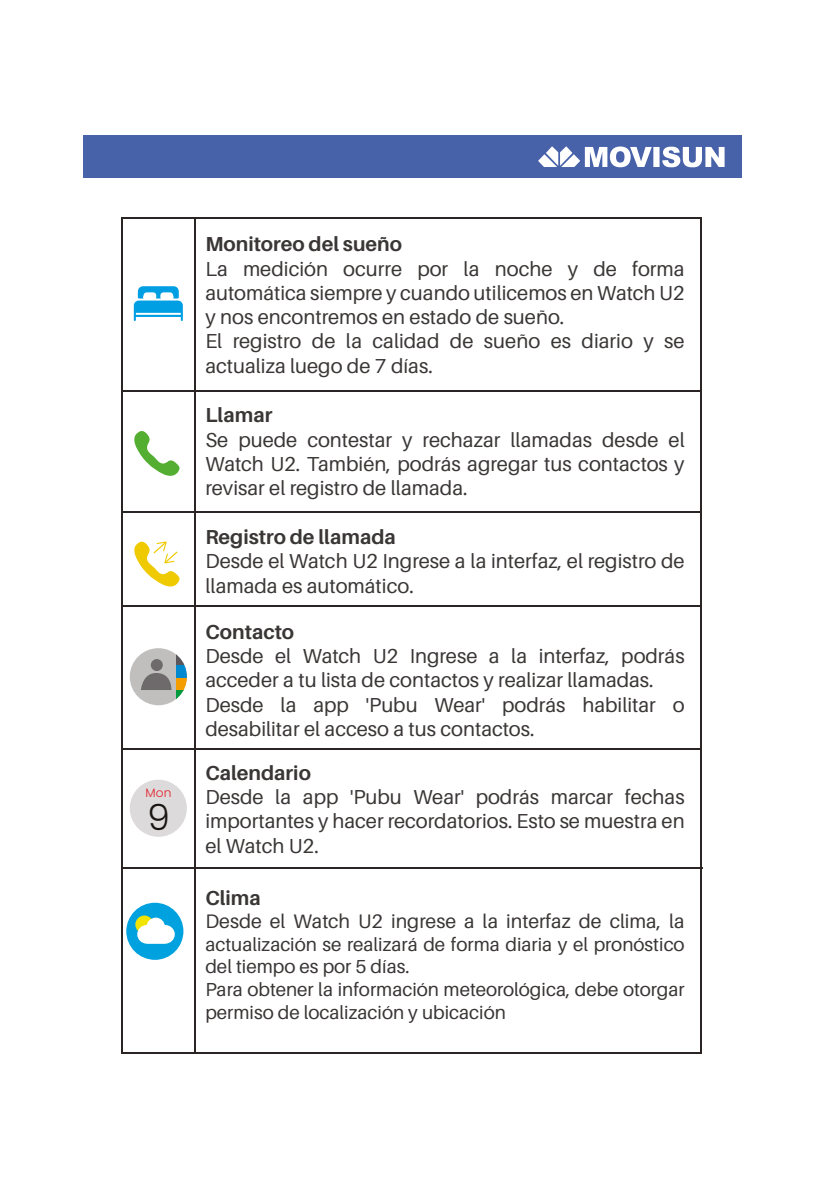
<style>
.page{position:relative;width:824px;height:1188px;background:#fff}
.page>*{position:absolute;margin:0;border:0;box-sizing:border-box;transform-origin:0 0}
.t1{font:300 36px "Poppins";color:#1a1413}
.t2{font:20.4px/24.4px "Aileron";color:#393635}
.t3{font:700 20.4px "Aileron";color:#393635}
.t4{font:19.6px "Aileron";color:#393635}
.t5{font:18.8px/22.8px "Aileron";color:#393635}
.t6{font:300 12px "Poppins";color:#e4202d}
.s1{font-size:18.8px}
.s2{font-weight:700}
</style>
<div class="page">
<div style="left:83px;top:135px;width:658px;height:43px;background:#4862aa"></div>
<svg style="left:538px;top:146px;width:187px;height:22px"></svg>
<hr style="left:121px;top:218px;width:1px;height:834px;background:#2a2424">
<hr style="left:194px;top:218px;width:2px;height:834px;background:#2a2424">
<hr style="left:700px;top:218px;width:2px;height:834px;background:#2a2424">
<hr style="left:121px;top:217px;width:581px;height:2px;background:#2a2424">
<hr style="left:121px;top:390px;width:581px;height:2px;background:#2a2424">
<hr style="left:121px;top:512px;width:581px;height:1px;background:#2a2424">
<hr style="left:121px;top:606px;width:581px;height:1px;background:#2a2424">
<hr style="left:121px;top:749px;width:581px;height:1px;background:#2a2424">
<hr style="left:122px;top:868px;width:581px;height:1px;background:#2a2424">
<hr style="left:121px;top:1052px;width:581px;height:1px;background:#2a2424">
<svg style="left:134px;top:431px;width:46px;height:45px"></svg>
<svg style="left:134px;top:286px;width:49px;height:35px"></svg>
<svg style="left:134px;top:541px;width:46px;height:46px"></svg>
<div style="left:130px;top:648px;width:57px;height:57px;background:#c1bfbe;border-radius:50%"></div>
<svg style="left:176px;top:655px;width:9px;height:10px"></svg>
<div style="left:176px;top:665px;width:11px;height:13px;background:#0089ce"></div>
<div style="left:176px;top:678px;width:11px;height:13px;background:#f39d00"></div>
<svg style="left:176px;top:691px;width:7px;height:8px"></svg>
<div style="left:151px;top:659px;width:12px;height:12px;background:#6e6a6b;border-radius:50%"></div>
<svg style="left:141px;top:673px;width:30px;height:17px"></svg>
<div style="left:130px;top:780px;width:57px;height:57px;background:#dcdada;border-radius:50%"></div>
<div style="left:126px;top:903px;width:57px;height:57px;background:#00a1df;border-radius:50%"></div>
<div style="left:135px;top:916px;width:18px;height:18px;background:#f0e400;border-radius:50%"></div>
<div style="left:147px;top:918px;width:18px;height:18px;background:#fff;border-radius:50%"></div>
<svg style="left:137px;top:925px;width:19px;height:19px"></svg>
<div style="left:139px;top:925px;width:18px;height:19px;background:#fff;border-radius:50%"></div>
<div style="left:144px;top:925px;width:19px;height:19px;background:#fff;border-radius:50%"></div>
<div style="left:151px;top:925px;width:19px;height:19px;background:#fff;border-radius:50%"></div>
<div style="left:156px;top:925px;width:19px;height:19px;background:#fff;border-radius:50%"></div>
<p class="t6" style="left:146px;top:786px;width:27px">Mon</p>
<h1 class="t1" style="left:148px;top:797px;width:24px">9</h1>
<p class="t3" style="left:205px;top:233px;width:198px">Monitoreo del sueño</p>
<p class="t2" style="left:205px;top:256px;width:481px">La medición ocurre por la noche y de forma automática siempre y cuando utilicemos en Watch U2 y nos encontremos en estado de sueño.<br>El registro de la calidad de sueño es diario y se actualiza luego de 7 días.</p>
<p class="t3" style="left:205px;top:404px;width:69px">Llamar</p>
<p class="t2" style="left:205px;top:428px;width:481px;text-align:justify">Se puede contestar y rechazar llamadas desde el Watch U2. También, podrás agregar tus contactos y revisar el registro de llamada.</p>
<p class="t3" style="left:205px;top:526px;width:192px">Registro de llamada</p>
<p class="t2" style="left:205px;top:549px;width:481px">Desde el Watch U2 Ingrese a la interfaz, el registro de llamada es automático.</p>
<p class="t3" style="left:205px;top:620px;width:90px">Contacto</p>
<p class="t2" style="left:205px;top:644px;width:481px">Desde el Watch U2 Ingrese a la interfaz, podrás acceder a tu lista de contactos y realizar llamadas.<br>Desde la app <span class="s1">'</span>Pubu Wear<span class="s1">'</span> podrás habilitar o desabilitar el acceso a tus contactos.</p>
<p class="t2" style="left:205px;top:761px;width:481px"><span class="s2">Calendario<br></span>Desde la app <span class="s1">'</span>Pubu Wear<span class="s1">'</span> podrás marcar fechas importantes y hacer recordatorios. Esto se muestra en el Watch U2.</p>
<p class="t3" style="left:205px;top:886px;width:57px">Clima</p>
<p class="t4" style="left:205px;top:910px;width:481px">Desde el Watch U2 ingrese a la interfaz de clima, la</p>
<p class="t5" style="left:205px;top:933px;width:481px">actualización se realizará de forma diaria y el pronóstico del tiempo es por 5 días.<br>Para obtener la información meteorológica, debe otorgar permiso de localización y ubicación</p>
</div>
